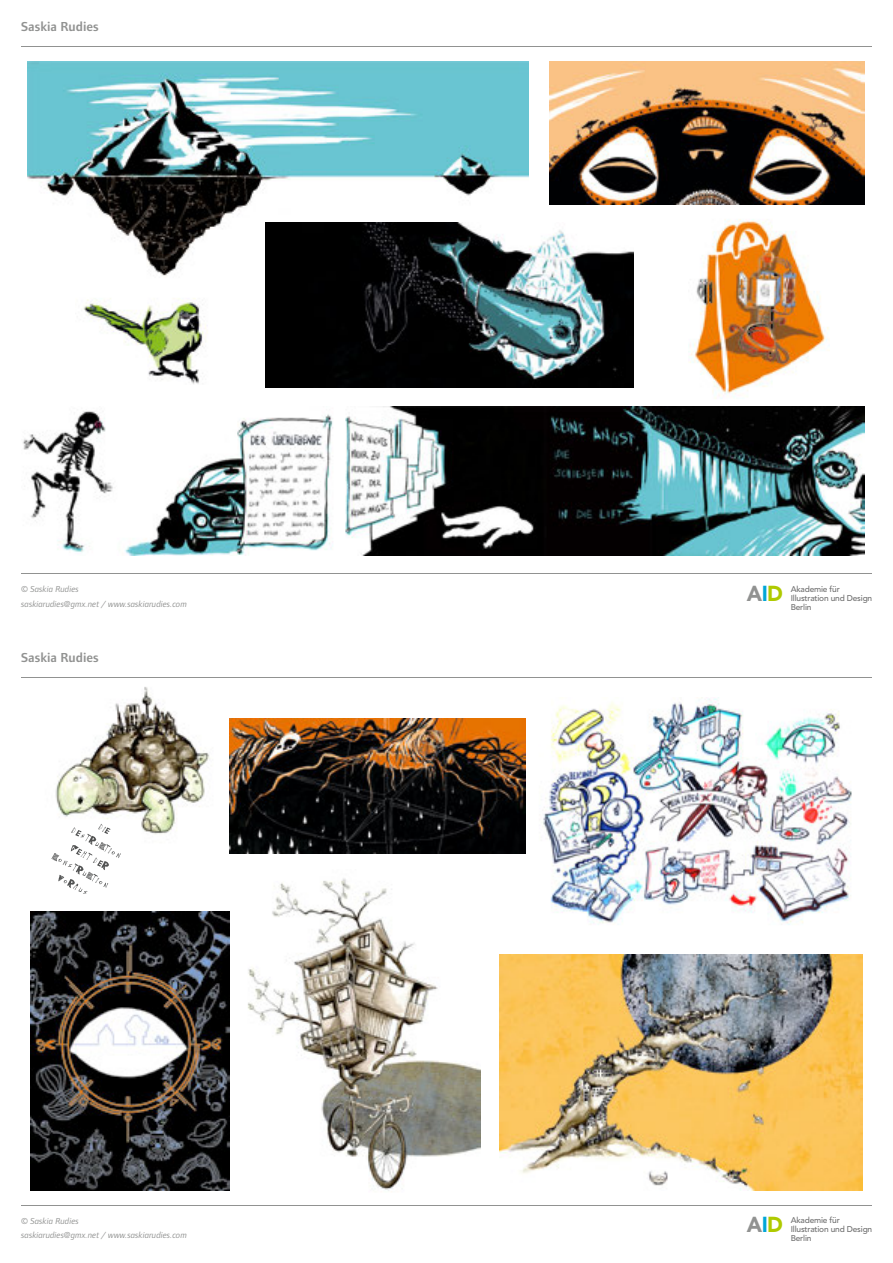
<style>
.page{position:relative;width:893px;height:1263px;background:#fff}
.page>*{position:absolute;margin:0;border:0;box-sizing:border-box;transform-origin:0 0}
.t1{font:900 21.6px "Avenir";letter-spacing:-.03em;color:#919291;scale:.96 1}
.t2{font:600 13.5px "Foundry Form Sans";color:#919291}
.t3{font:italic 9px/14.4px "Foundry Form Sans";color:#919291}
.t4{font:500 8.4px/9px "Avenir";letter-spacing:-.02em;color:#6e6e6e}
.s1{color:#00a6d7}
.s2{color:#afca00}
</style>
<div class="page">
<img style="left:689px;top:219px;width:140px;height:180px">
<img style="left:23px;top:407px;width:842px;height:149px">
<img style="left:83px;top:298px;width:125px;height:86px">
<img style="left:27px;top:62px;width:502px;height:224px">
<img style="left:266px;top:223px;width:368px;height:165px">
<img style="left:550px;top:62px;width:315px;height:143px">
<hr style="left:21px;top:46px;width:851px;height:1px;background:#919291">
<hr style="left:21px;top:573px;width:851px;height:1px;background:#919291">
<img style="left:225px;top:878px;width:255px;height:313px">
<img style="left:542px;top:697px;width:310px;height:228px">
<img style="left:51px;top:687px;width:159px;height:207px">
<img style="left:31px;top:912px;width:199px;height:278px">
<img style="left:499px;top:954px;width:363px;height:236px">
<img style="left:229px;top:719px;width:296px;height:134px">
<hr style="left:21px;top:677px;width:851px;height:1px;background:#919291">
<hr style="left:21px;top:1205px;width:851px;height:1px;background:#919291">
<h2 class="t2" style="left:21px;top:18px;width:79px">Saskia Rudies</h2>
<p class="t3" style="left:21px;top:582px;width:167px">© Saskia Rudies<br>saskiarudies@gmx.net / www.saskiarudies.com</p>
<h2 class="t2" style="left:21px;top:650px;width:79px">Saskia Rudies</h2>
<p class="t3" style="left:21px;top:1213px;width:167px">© Saskia Rudies<br>saskiarudies@gmx.net / www.saskiarudies.com</p>
<h1 class="t1" style="left:747px;top:580px;width:39px">A<span class="s1">I</span><span class="s2">D</span></h1>
<p class="t4" style="left:791px;top:584px;width:83px">Akademie für<br>Illustration und Design<br>Berlin</p>
<h1 class="t1" style="left:747px;top:1211px;width:39px">A<span class="s1">I</span><span class="s2">D</span></h1>
<p class="t4" style="left:791px;top:1216px;width:83px">Akademie für<br>Illustration und Design<br>Berlin</p>
</div>
